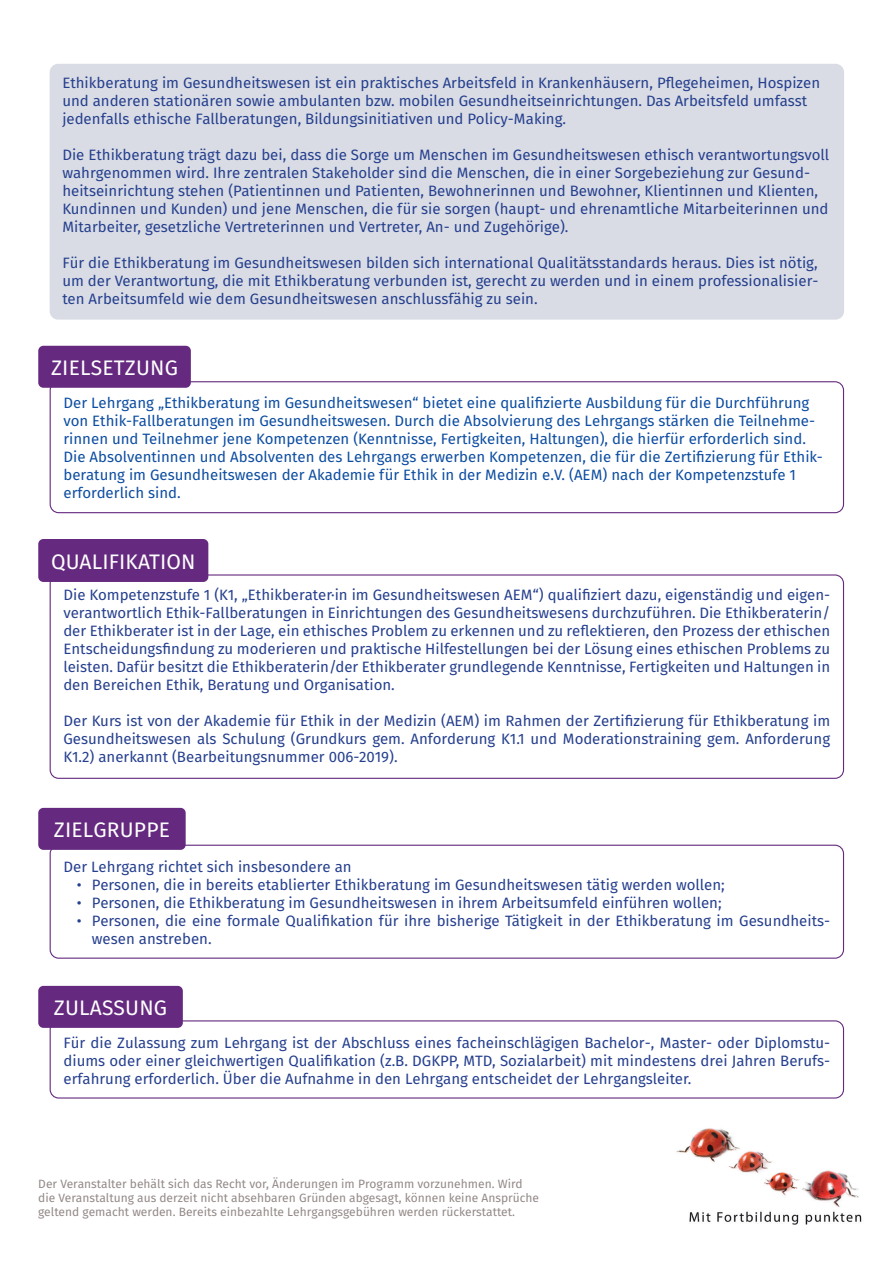
<style>
.page{position:relative;width:893px;height:1263px;background:#fff}
.page>*{position:absolute;margin:0;border:0;box-sizing:border-box;transform-origin:0 0}
.Überschriften{font:21px "Fira Sans";letter-spacing:.01em;color:#fff}
.t1{font:15px/18px "Fira Sans";color:#253f8e;text-align:justify}
.t2{font:15px/18px "Fira Sans";color:#0d4da1}
.t3{font:12px/14.4px "Fira Sans";color:#938987}
</style>
<div class="page">
<div style="left:50px;top:64px;width:794px;height:256px;background:#d9dce4;border-radius:9px"></div>
<div style="left:50px;top:381px;width:794px;height:132px;border:1px solid #652a7f;border-radius:9px"></div>
<div style="left:38px;top:346px;width:153px;height:42px;background:#652a7f;border-radius:5px"></div>
<div style="left:50px;top:574px;width:794px;height:205px;border:1px solid #652a7f;border-radius:9px"></div>
<div style="left:38px;top:539px;width:170px;height:43px;background:#652a7f;border-radius:5px"></div>
<div style="left:50px;top:845px;width:794px;height:114px;border:1px solid #652a7f;border-radius:9px"></div>
<div style="left:38px;top:808px;width:148px;height:42px;background:#652a7f;border-radius:5px"></div>
<div style="left:50px;top:1020px;width:794px;height:78px;border:1px solid #652a7f;border-radius:9px"></div>
<div style="left:38px;top:986px;width:145px;height:42px;background:#652a7f;border-radius:5px"></div>
<img style="left:676px;top:1128px;width:186px;height:97px">
<p class="t1" style="left:62px;top:75px;width:759px;text-align:left">Ethikberatung im Gesundheitswesen ist ein praktisches Arbeitsfeld in Krankenhäusern, Pflegeheimen, Hospizen und anderen stationären sowie ambulanten bzw. mobilen Gesundheitseinrichtungen. Das Arbeitsfeld umfasst jedenfalls ethische Fallberatungen, Bildungsinitiativen und Policy-Making.</p>
<p class="t1" style="left:62px;top:147px;width:768px;text-align:left">Die Ethikberatung trägt dazu bei, dass die Sorge um Menschen im Gesundheitswesen ethisch verantwortungsvoll wahrgenommen wird. Ihre zentralen Stakeholder sind die Menschen, die in einer Sorgebeziehung zur Gesund&shy;heitseinrichtung stehen (Patientinnen und Patienten, Bewohnerinnen und Bewohner, Klientinnen und Klienten, Kundinnen und Kunden) und jene Menschen, die für sie sorgen (haupt- und ehrenamtliche Mitarbeiterinnen und Mitarbeiter, gesetzliche Vertreterinnen und Vertreter, An- und Zugehörige).</p>
<p class="t1" style="left:62px;top:255px;width:758px">Für die Ethikberatung im Gesundheitswesen bilden sich international Qualitätsstandards heraus. Dies ist nötig, um der Verantwortung, die mit Ethikberatung verbunden ist, gerecht zu werden und in einem professionalisier&shy;ten Arbeitsumfeld wie dem Gesundheitswesen anschlussfähig zu sein.</p>
<p class="Überschriften" style="left:51px;top:353px;width:128px">ZIELSETZUNG</p>
<p class="t2" style="left:63px;top:395px;width:761px">Der Lehrgang „Ethikberatung im Gesundheitswesen“ bietet eine qualifizierte Ausbildung für die Durchführung von Ethik-Fallberatungen im Gesundheitswesen. Durch die Absolvierung des Lehrgangs stärken die Teilnehme&shy;rinnen und Teilnehmer jene Kompetenzen (Kenntnisse, Fertigkeiten, Haltungen), die hierfür erforderlich sind.<br>Die Absolventinnen und Absolventen des Lehrgangs erwerben Kompetenzen, die für die Zertifizierung für Ethik&shy;beratung im Gesundheitswesen der Akademie für Ethik in der Medizin e.V. (AEM) nach der Kompetenzstufe 1 erforderlich sind.</p>
<p class="Überschriften" style="left:51px;top:547px;width:146px">QUALIFIKATION</p>
<p class="t1" style="left:63px;top:587px;width:768px">Die Kompetenzstufe 1 (K1, „Ethikberater·in im Gesundheitswesen AEM“) qualifiziert dazu, eigenständig und eigen&shy;verantwortlich Ethik-Fallberatungen in Einrichtungen des Gesundheitswesens durchzuführen. Die Ethikberaterin/ der Ethikberater ist in der Lage, ein ethisches Problem zu erkennen und zu reflektieren, den Prozess der ethischen Entscheidungsfindung zu moderieren und praktische Hilfestellungen bei der Lösung eines ethischen Problems zu leisten. Dafür besitzt die Ethikberaterin/der Ethikberater grundlegende Kenntnisse, Fertigkeiten und Haltungen in den Bereichen Ethik, Beratung und Organisation.</p>
<p class="t1" style="left:63px;top:713px;width:768px">Der Kurs ist von der Akademie für Ethik in der Medizin (AEM) im Rahmen der Zertifizierung für Ethikberatung im Gesundheitswesen als Schulung (Grundkurs gem. Anforderung K1.1 und Moderationstraining gem. Anforderung K1.2) anerkannt (Bearbeitungsnummer 006-2019).</p>
<p class="Überschriften" style="left:54px;top:815px;width:118px">ZIELGRUPPE</p>
<p class="t1" style="left:63px;top:859px;width:290px">Der Lehrgang richtet sich insbesondere an</p>
<p class="t1" style="left:77px;top:877px;width:649px">• Personen, die in bereits etablierter Ethikberatung im Gesundheitswesen tätig werden wollen;</p>
<p class="t1" style="left:77px;top:895px;width:646px">• Personen, die Ethikberatung im Gesundheitswesen in ihrem Arbeitsumfeld einführen wollen;</p>
<p class="t1" style="left:92px;top:913px;width:740px;text-indent:-15px">• Personen, die eine formale Qualifikation für ihre bisherige Tätigkeit in der Ethikberatung im Gesundheits&shy;wesen anstreben.</p>
<p class="Überschriften" style="left:54px;top:993px;width:115px">ZULASSUNG</p>
<p class="t1" style="left:63px;top:1034px;width:768px">Für die Zulassung zum Lehrgang ist der Abschluss eines facheinschlägigen Bachelor-, Master- oder Diplomstu&shy;diums oder einer gleichwertigen Qualifikation (z.B. DGKPP, MTD, Sozialarbeit) mit mindestens drei Jahren Berufs&shy;erfahrung erforderlich. Über die Aufnahme in den Lehrgang entscheidet der Lehrgangsleiter.</p>
<p class="t3" style="left:38px;top:1177px;width:502px">Der Veranstalter behält sich das Recht vor, Änderungen im Programm vorzunehmen. Wird die Veranstaltung aus derzeit nicht absehbaren Gründen abgesagt, können keine Ansprüche geltend gemacht werden. Bereits einbezahlte Lehrgangsgebühren werden rückerstattet.</p>
</div>
